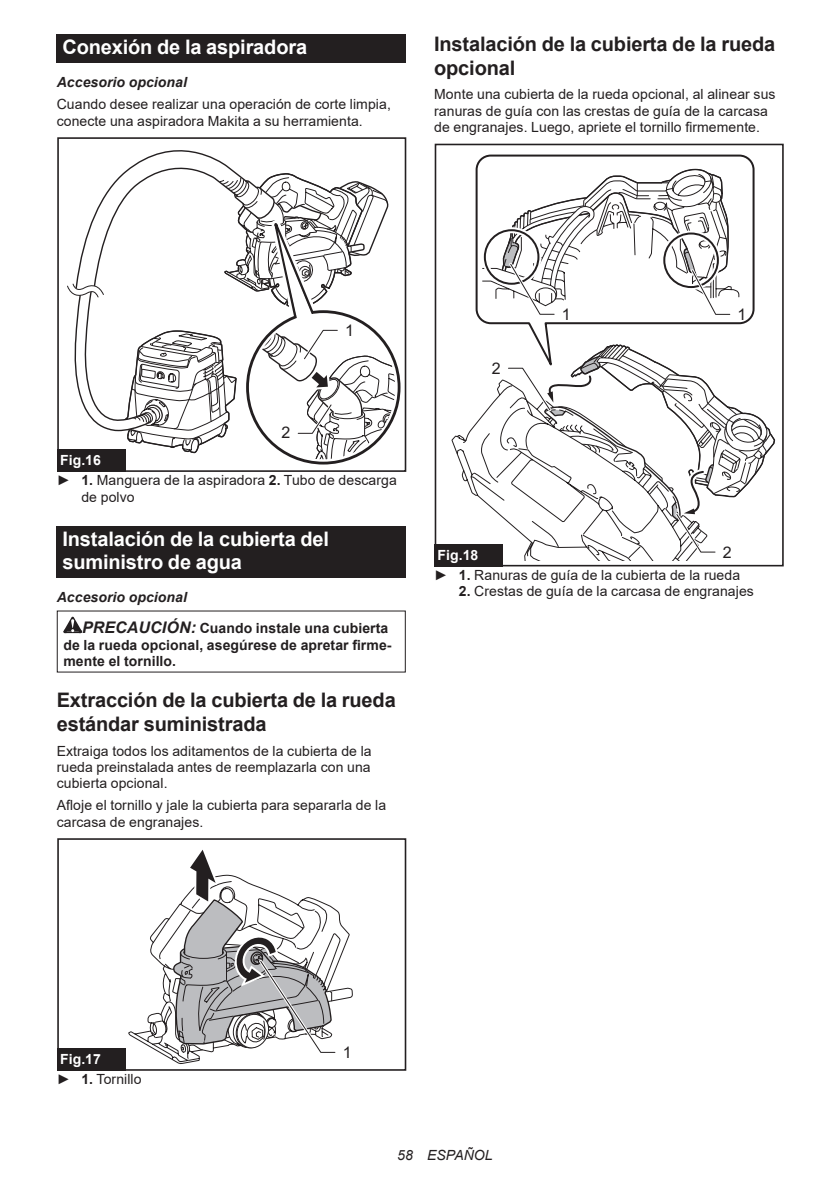
<style>
.page{position:relative;width:840px;height:1191px;background:#fff}
.page>*{position:absolute;margin:0;border:0;box-sizing:border-box;transform-origin:0 0}
.t1{font:700 20px/23.4px "Arial";letter-spacing:-.01em;color:#231f20}
.t2{font:700 20px/23.4px "Arial";letter-spacing:-.01em;color:#fff}
.t3{font:16px "Arial";color:#231f20}
.t4{font:14px/16.4px "Arial";letter-spacing:.005em;color:#231f20}
.t5{font:700 14px/30.6px "Arial";letter-spacing:.005em;color:#231f20}
.t6{font:italic 700 14px "Arial";letter-spacing:.005em;color:#231f20}
.t7{font:italic 14px "Arial";letter-spacing:.005em;color:#231f20}
.s1{font-weight:700;color:#fff}
.s2{font-weight:700}
.s3{font-style:italic}
.s4{font-style:italic;font-size:16px}
</style>
<div class="page">
<div style="left:57px;top:34px;width:348px;height:29px;background:#231f20"></div>
<svg style="left:295px;top:359px;width:106px;height:106px"></svg>
<div style="left:57px;top:137px;width:349px;height:335px;border:2px solid #231f20"></div>
<svg style="left:67px;top:137px;width:328px;height:322px"></svg>
<div style="left:57px;top:449px;width:68px;height:23px;background:#231f20"></div>
<div style="left:57px;top:525px;width:348px;height:52px;background:#231f20"></div>
<svg style="left:63px;top:617px;width:19px;height:16px"></svg>
<svg style="left:128px;top:918px;width:72px;height:146px"></svg>
<div style="left:57px;top:1042px;width:74px;height:28px;background:#fff"></div>
<div style="left:57px;top:838px;width:349px;height:232px;border:2px solid #231f20"></div>
<svg style="left:165px;top:849px;width:187px;height:206px"></svg>
<div style="left:57px;top:1048px;width:68px;height:22px;background:#231f20"></div>
<svg style="left:451px;top:391px;width:54px;height:129px"></svg>
<svg style="left:475px;top:154px;width:280px;height:189px"></svg>
<div style="left:434px;top:144px;width:349px;height:422px;border:2px solid #231f20"></div>
<svg style="left:482px;top:161px;width:257px;height:156px"></svg>
<svg style="left:505px;top:343px;width:270px;height:218px"></svg>
<div style="left:434px;top:544px;width:68px;height:22px;background:#231f20"></div>
<h1 class="t2" style="left:62px;top:36px;width:246px">Conexión de la aspiradora</h1>
<p class="t6" style="left:57px;top:73px;width:132px">Accesorio opcional</p>
<p class="t4" style="left:57px;top:96px;width:335px">Cuando desee realizar una operación de corte limpia, conecte una aspiradora Makita a su herramienta.</p>
<h1 class="t1" style="left:434px;top:33px;width:342px">Instalación de la cubierta de la rueda opcional</h1>
<p class="t4" style="left:434px;top:86px;width:343px">Monte una cubierta de la rueda opcional, al alinear sus ranuras de guía con las crestas de guía de la carcasa de engranajes. Luego, apriete el tornillo firmemente.</p>
<p class="t3" style="left:345px;top:319px;width:10px">1</p>
<p class="t3" style="left:281px;top:421px;width:10px">2</p>
<p class="t4" style="left:57px;top:450px;width:341px;line-height:20.2px"><span class="s1">Fig.16<br></span>► <span class="s2">1.</span> Manguera de la aspiradora <span class="s2">2.</span> Tubo de descarga</p>
<p class="t4" style="left:81px;top:488px;width:55px">de polvo</p>
<h1 class="t2" style="left:62px;top:527px;width:268px">Instalación de la cubierta del suministro de agua</h1>
<p class="t5" style="left:82px;top:582px;width:307px;text-indent:-25px"><span class="s3">Accesorio opcional<br></span><span class="s4">PRECAUCIÓN:</span> Cuando instale una cubierta</p>
<p class="t5" style="left:63px;top:636px;width:329px;line-height:16.4px">de la rueda opcional, asegúrese de apretar firme&shy;mente el tornillo.</p>
<h1 class="t1" style="left:57px;top:689px;width:340px">Extracción de la cubierta de la rueda estándar suministrada</h1>
<p class="t4" style="left:57px;top:742px;width:316px;text-align:justify">Extraiga todos los aditamentos de la cubierta de la rueda preinstalada antes de reemplazarla con una cubierta opcional.</p>
<p class="t4" style="left:57px;top:797px;width:331px">Afloje el tornillo y jale la cubierta para separarla de la carcasa de engranajes.</p>
<p class="t3" style="left:491px;top:357px;width:10px">2</p>
<p class="t3" style="left:561px;top:303px;width:10px">1</p>
<p class="t3" style="left:737px;top:303px;width:10px">1</p>
<p class="t3" style="left:722px;top:542px;width:10px">2</p>
<p class="t4" style="left:434px;top:544px;width:307px;line-height:20.2px"><span class="s1">Fig.18<br></span>► <span class="s2">1.</span> Ranuras de guía de la cubierta de la rueda</p>
<p class="t4" style="left:458px;top:583px;width:296px"><span class="s2">2.</span> Crestas de guía de la carcasa de engranajes</p>
<p class="t4" style="left:57px;top:1049px;width:86px;line-height:20.2px"><span class="s1">Fig.17<br></span>► <span class="s2">1.</span> Tornillo</p>
<p class="t3" style="left:342px;top:1041px;width:10px">1</p>
<p class="t7" style="left:397px;top:1146px;width:97px">58 ESPAÑOL</p>
</div>
